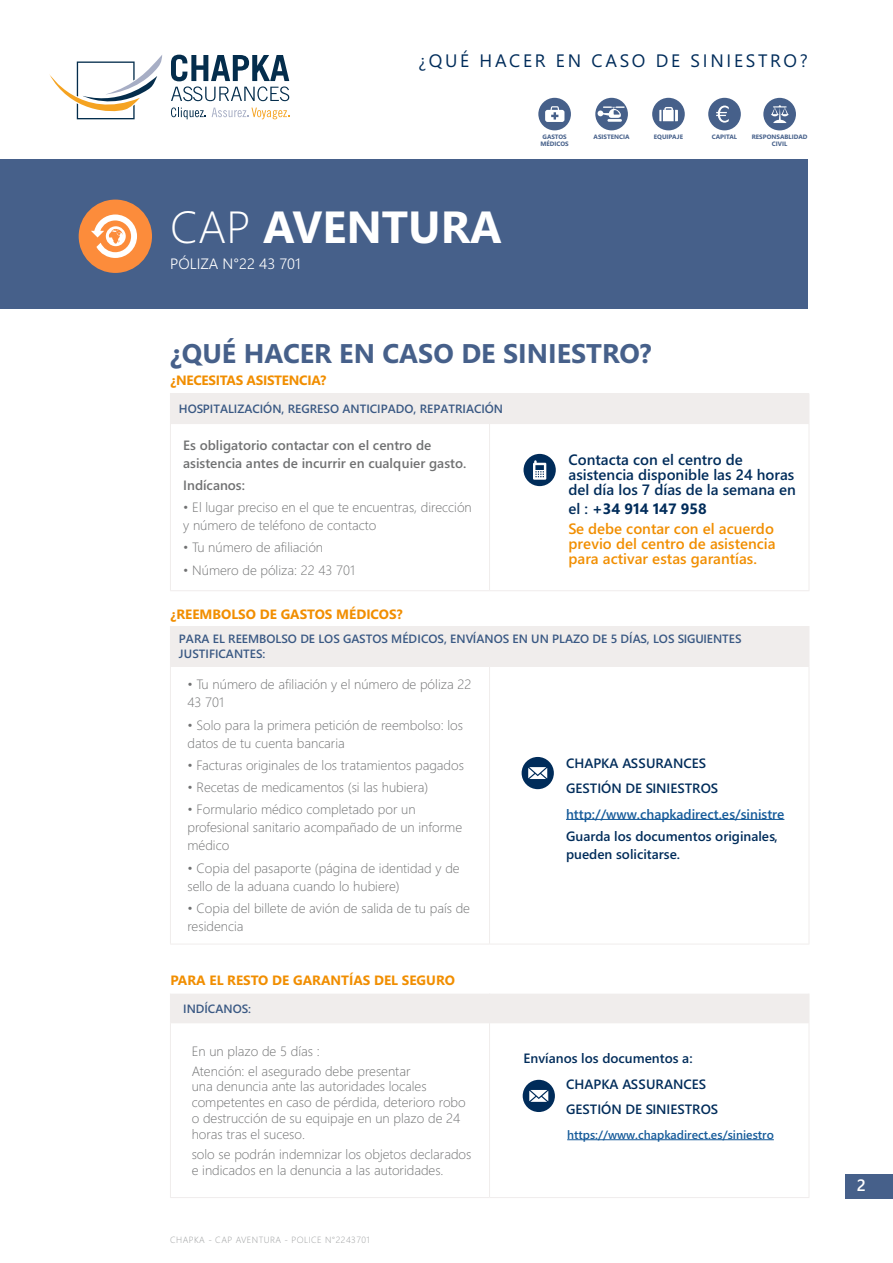
<style>
.page{position:relative;width:893px;height:1263px;background:#fff}
.page>*{position:absolute;margin:0;border:0;box-sizing:border-box;transform-origin:0 0}
.t1{font:700 45px "Segoe WP";color:#fff}
.t2{font:700 27px "Segoe WP";color:#46608a}
.t3{font:18px "Segoe WP";letter-spacing:.15em;color:#002c5a}
.t4{font:600 16.5px "Segoe WP";color:#fff}
.t5{font:600 15px/19.2px "Segoe WP";color:#f18e00}
.t6{font:600 15px/15px "Segoe WP";color:#002c5a}
.t7{font:300 15px "Segoe WP";color:#fff}
.t8{font:300 13.5px/18px "Segoe WP";color:#707172}
.t9{font:600 13.5px/25.2px "Segoe WP";color:#002c5a}
.t10{font:600 13.5px/18px "Segoe WP";color:#707172}
.t11{font:700 13.5px "Segoe WP";color:#f18e00}
.t12{font:600 13.5px "Segoe WP";color:#165b9a}
.t13{font:700 13.5px "Segoe WP";letter-spacing:-.02em;color:#f18e00}
.t14{font:600 12px/15px "Segoe WP";color:#395883}
.t15{font:600 12px "Segoe WP";color:#165b9a}
.t16{font:300 9px "Segoe WP";letter-spacing:.05em;color:#9c9e9f}
.t17{font:700 6.3px/7.6px "Segoe WP";color:#46608a;text-align:center}
.s1{font-weight:300}
.s2{color:#002c5a}
.s3{font-weight:700;color:#002c5a}
</style>
<div class="page">
<div style="left:845px;top:1174px;width:48px;height:24px;background:#46608a"></div>
<div style="left:0;top:159px;width:808px;height:149px;background:#46608a"></div>
<div style="left:170px;top:626px;width:639px;height:40px;background:#f0edec"></div>
<hr style="left:809px;top:626px;width:1px;height:40px;background:#f0edec">
<hr style="left:170px;top:666px;width:319px;height:1px;background:#f0edec">
<hr style="left:170px;top:667px;width:1px;height:277px;background:#f0edec">
<hr style="left:489px;top:666px;width:320px;height:1px;background:#f0edec">
<hr style="left:489px;top:667px;width:1px;height:277px;background:#f0edec">
<hr style="left:809px;top:667px;width:1px;height:277px;background:#f0edec">
<hr style="left:170px;top:944px;width:319px;height:1px;background:#f0edec">
<hr style="left:489px;top:944px;width:320px;height:1px;background:#f0edec">
<hr style="left:566px;top:819px;width:218px;height:1px;background:#165b9a">
<div style="left:170px;top:393px;width:639px;height:31px;background:#f0edec"></div>
<hr style="left:170px;top:424px;width:1px;height:166px;background:#f0edec">
<hr style="left:489px;top:424px;width:1px;height:166px;background:#f0edec">
<hr style="left:809px;top:424px;width:1px;height:166px;background:#f0edec">
<hr style="left:170px;top:590px;width:319px;height:1px;background:#f0edec">
<hr style="left:489px;top:590px;width:320px;height:1px;background:#f0edec">
<hr style="left:809px;top:393px;width:1px;height:30px;background:#f0edec">
<div style="left:524px;top:454px;width:32px;height:32px;background:#002c5a;border-radius:50%"></div>
<svg style="left:533px;top:460px;width:13px;height:20px"></svg>
<hr style="left:170px;top:1023px;width:1px;height:174px;background:#f0edec">
<hr style="left:489px;top:1023px;width:1px;height:174px;background:#f0edec">
<hr style="left:809px;top:1023px;width:1px;height:174px;background:#f0edec">
<hr style="left:170px;top:1197px;width:319px;height:1px;background:#f0edec">
<hr style="left:489px;top:1197px;width:320px;height:1px;background:#f0edec">
<div style="left:170px;top:994px;width:640px;height:28px;background:#f0edec"></div>
<hr style="left:170px;top:1022px;width:319px;height:1px;background:#f0edec">
<hr style="left:489px;top:1022px;width:320px;height:1px;background:#f0edec">
<hr style="left:567px;top:1139px;width:207px;height:1px;background:#165b9a">
<div style="left:522px;top:757px;width:32px;height:32px;background:#002c5a;border-radius:50%"></div>
<svg style="left:528px;top:767px;width:19px;height:12px"></svg>
<div style="left:523px;top:1080px;width:32px;height:32px;background:#002c5a;border-radius:50%"></div>
<svg style="left:529px;top:1090px;width:19px;height:12px"></svg>
<div style="left:79px;top:200px;width:73px;height:73px;background:#fc8c3b;border-radius:50%"></div>
<svg style="left:91px;top:214px;width:46px;height:44px"></svg>
<div style="left:595px;top:98px;width:33px;height:32px;background:#46608a;border-radius:50%"></div>
<svg style="left:598px;top:106px;width:27px;height:16px"></svg>
<div style="left:652px;top:98px;width:33px;height:32px;background:#46608a;border-radius:50%"></div>
<svg style="left:659px;top:107px;width:19px;height:14px"></svg>
<div style="left:708px;top:98px;width:33px;height:32px;background:#46608a;border-radius:50%"></div>
<svg style="left:716px;top:106px;width:13px;height:17px"></svg>
<div style="left:538px;top:98px;width:33px;height:32px;background:#46608a;border-radius:50%"></div>
<svg style="left:545px;top:106px;width:19px;height:16px"></svg>
<div style="left:763px;top:98px;width:33px;height:32px;background:#46608a;border-radius:50%"></div>
<svg style="left:771px;top:105px;width:18px;height:18px"></svg>
<svg style="left:49px;top:55px;width:113px;height:64px"></svg>
<svg style="left:171px;top:107px;width:35px;height:12px"></svg>
<svg style="left:212px;top:108px;width:77px;height:11px"></svg>
<svg style="left:171px;top:55px;width:118px;height:46px"></svg>
<h3 class="t3" style="left:418px;top:49px;width:391px">¿QUÉ HACER EN CASO DE SINIESTRO?</h3>
<h1 class="t1" style="left:170px;top:195px;width:333px"><span class="s1">CAP</span> AVENTURA</h1>
<p class="t7" style="left:170px;top:254px;width:132px">PÓLIZA N°22 43 701</p>
<p class="t17" style="left:540px;top:132px;width:30px">GASTOS<br>MÉDICOS</p>
<p class="t17" style="left:594px;top:132px;width:37px">ASISTENCIA</p>
<p class="t17" style="left:654px;top:132px;width:31px">EQUIPAJE</p>
<p class="t17" style="left:712px;top:132px;width:27px">CAPITAL</p>
<p class="t17" style="left:752px;top:132px;width:57px">RESPONSABLIDAD<br>CIVIL</p>
<h2 class="t2" style="left:170px;top:334px;width:483px">¿QUÉ HACER EN CASO DE SINIESTRO?</h2>
<p class="t13" style="left:170px;top:371px;width:158px">¿NECESITAS ASISTENCIA?</p>
<p class="t14" style="left:179px;top:400px;width:326px">HOSPITALIZACIÓN, REGRESO ANTICIPADO, REPATRIACIÓN</p>
<p class="t10" style="left:183px;top:435px;width:285px">Es obligatorio contactar con el centro de asistencia antes de incurrir en cualquier gasto.</p>
<p class="t10" style="left:183px;top:475px;width:63px">Indícanos:</p>
<p class="t8" style="left:183px;top:498px;width:290px">• El lugar preciso en el que te encuentras, dirección y número de teléfono de contacto</p>
<p class="t8" style="left:183px;top:538px;width:141px">• Tu número de afiliación</p>
<p class="t8" style="left:183px;top:560px;width:173px">• Número de póliza: 22 43 701</p>
<p class="t6" style="left:568px;top:451px;width:229px">Contacta con el centro de asistencia disponible las 24 horas del día los 7 días de la semana en</p>
<p class="t5" style="left:568px;top:499px;width:207px"><span class="s2">el :</span> <span class="s3">+34 914 147 958<br></span>Se debe contar con el acuerdo</p>
<p class="t5" style="left:568px;top:535px;width:209px;line-height:15px">previo del centro de asistencia para activar estas garantías.</p>
<p class="t11" style="left:170px;top:605px;width:234px">¿REEMBOLSO DE GASTOS MÉDICOS?</p>
<p class="t14" style="left:179px;top:630px;width:564px">PARA EL REEMBOLSO DE LOS GASTOS MÉDICOS, ENVÍANOS EN UN PLAZO DE 5 DÍAS, LOS SIGUIENTES<br>JUSTIFICANTES:</p>
<p class="t8" style="left:187px;top:675px;width:285px">• Tu número de afiliación y el número de póliza 22<br>43 701</p>
<p class="t8" style="left:187px;top:715px;width:277px">• Solo para la primera petición de reembolso: los datos de tu cuenta bancaria</p>
<p class="t8" style="left:187px;top:755px;width:278px">• Facturas originales de los tratamientos pagados</p>
<p class="t8" style="left:187px;top:778px;width:242px">• Recetas de medicamentos (si las hubiera)</p>
<p class="t8" style="left:187px;top:800px;width:276px">• Formulario médico completado por un profesional sanitario acompañado de un informe médico</p>
<p class="t8" style="left:187px;top:858px;width:274px">• Copia del pasaporte (página de identidad y de sello de la aduana cuando lo hubiere)</p>
<p class="t8" style="left:187px;top:898px;width:284px">• Copia del billete de avión de salida de tu país de residencia</p>
<p class="t9" style="left:566px;top:750px;width:154px">CHAPKA ASSURANCES<br>GESTIÓN DE SINIESTROS</p>
<p class="t12" style="left:566px;top:804px;width:220px">http://www.chapkadirect.es/sinistre</p>
<p class="t9" style="left:566px;top:826px;width:213px;line-height:18px">Guarda los documentos originales, pueden solicitarse.</p>
<p class="t11" style="left:170px;top:971px;width:286px">PARA EL RESTO DE GARANTÍAS DEL SEGURO</p>
<p class="t14" style="left:183px;top:1000px;width:69px">INDÍCANOS:</p>
<p class="t8" style="left:192px;top:1040px;width:220px;line-height:20px">En un plazo de 5 días :<br>Atención: el asegurado debe presentar</p>
<p class="t8" style="left:192px;top:1078px;width:276px;line-height:15.8px">una denuncia ante las autoridades locales competentes en caso de pérdida, deterioro robo o destrucción de su equipaje en un plazo de 24 horas tras el suceso.</p>
<p class="t8" style="left:192px;top:1145px;width:281px;line-height:15.8px">solo se podrán indemnizar los objetos declarados e indicados en la denuncia a las autoridades.</p>
<p class="t16" style="left:170px;top:1233px;width:201px">CHAPKA - CAP AVENTURA - POLICE N°2243701</p>
<p class="t9" style="left:566px;top:1045px;width:154px;text-indent:-43px">Envíanos los documentos a:<br>CHAPKA ASSURANCES<br>GESTIÓN DE SINIESTROS</p>
<p class="t15" style="left:567px;top:1126px;width:208px">https://www.chapkadirect.es/siniestro</p>
<p class="t4" style="left:857px;top:1174px;width:11px">2</p>
</div>
